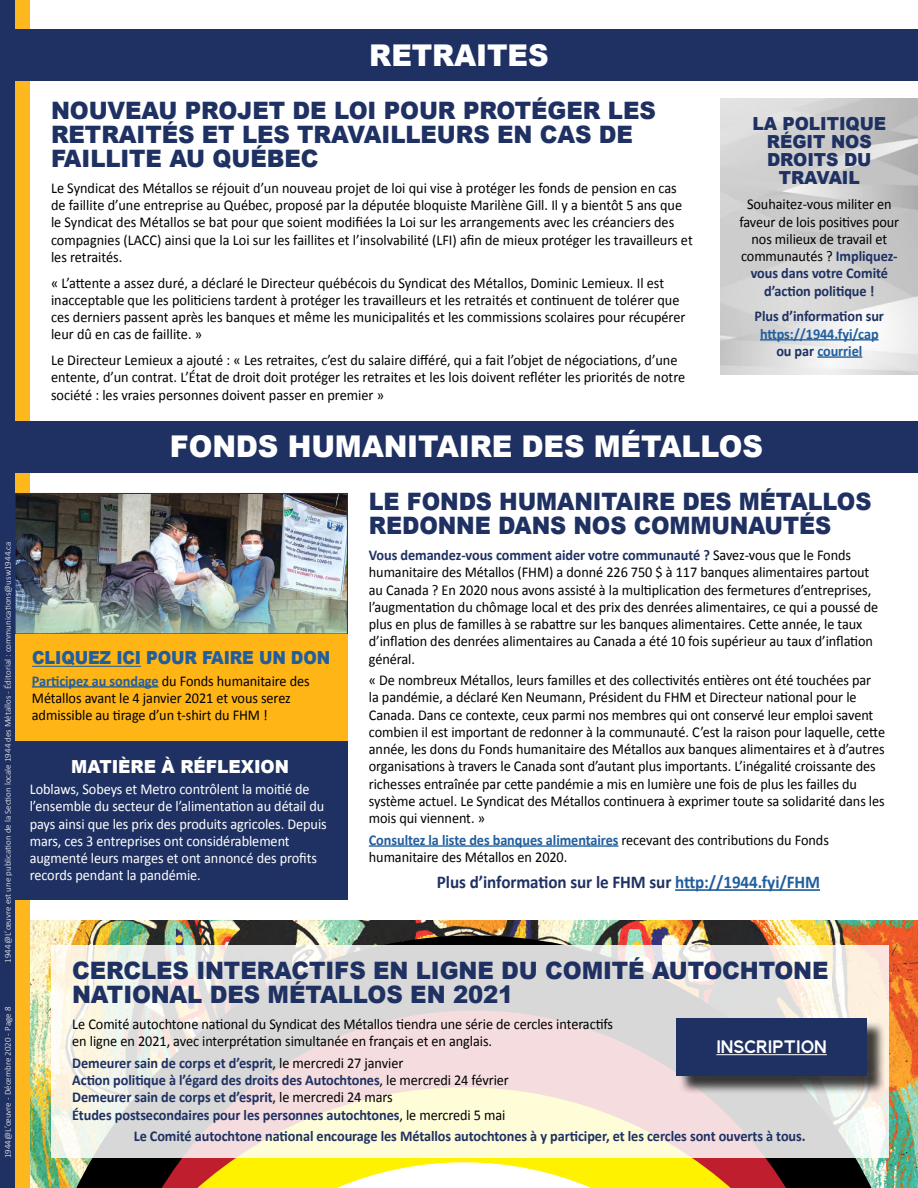
<style>
.page{position:relative;width:918px;height:1188px;background:#fff}
.page>*{position:absolute;margin:0;border:0;box-sizing:border-box;transform-origin:0 0}
.t1{font:900 30px "Arial";letter-spacing:-.005em;color:#fff;scale:.95 1}
.t2{font:900 24px/24px "Arial";letter-spacing:-.005em;color:#1f3162;scale:.95 1}
.t3{font:900 24px/24px "Arial";letter-spacing:-.005em;color:#1f3162;scale:.93 1}
.t4{font:700 18px "Calibri";letter-spacing:-.005em;color:#1f3162;scale:.95 1}
.t5{font:900 18px/18px "Arial";letter-spacing:-.005em;color:#1f3162;text-align:center;scale:.95 1}
.t6{font:900 18px "Arial";letter-spacing:-.01em;color:#215e9e;scale:.9 1}
.t7{font:900 18px "Arial";letter-spacing:-.005em;color:#fff;scale:.95 1}
.t8{font:700 18px "Elliot Sans";letter-spacing:-.005em;color:#fff;scale:.95 1}
.t9{font:15px/17.2px "Calibri";letter-spacing:-.005em;color:#000;scale:.95 1}
.t10{font:700 15px/17.2px "Calibri";letter-spacing:-.005em;color:#1f3162;scale:.95 1}
.t11{font:15px/17.2px "Calibri";letter-spacing:-.005em;color:#fff;scale:.95 1}
.t12{font:700 15px/17.2px "Calibri";letter-spacing:-.005em;color:#215e9e;text-align:center;scale:.95 1}
.t13{font:300 9px "Calibri";color:#fff}
.s1{font-weight:700;color:#1f3162}
.s2{color:#1f3162}
.s3{font-weight:700;color:#215e9e}
.s4{color:#215e9e}
.s5{font-weight:400;color:#000}
</style>
<div class="page">
<img style="left:30px;top:921px;width:888px;height:14px">
<hr style="left:369px;top:845px;width:249px;height:2px;background:#215e9e">
<hr style="left:675px;top:889px;width:145px;height:2px;background:#215e9e">
<div style="left:15px;top:0;width:15px;height:1188px;background:#ffb71e"></div>
<div style="left:0;top:0;width:15px;height:1188px;background:#1f3162"></div>
<div style="left:15px;top:421px;width:903px;height:51px;background:#1f3162"></div>
<img style="left:17px;top:495px;width:329px;height:137px">
<div style="left:15px;top:493px;width:333px;height:141px;border:1px solid #1f3162"></div>
<div style="left:15px;top:634px;width:333px;height:107px;background:#ffb515"></div>
<hr style="left:32px;top:666px;width:109px;height:1px;background:#215e9e">
<hr style="left:32px;top:686px;width:127px;height:2px;background:#215e9e">
<div style="left:0;top:30px;width:918px;height:51px;background:#1f3162"></div>
<hr style="left:760px;top:339px;width:119px;height:2px;background:#215e9e">
<hr style="left:817px;top:356px;width:45px;height:2px;background:#215e9e">
<img style="left:30px;top:935px;width:888px;height:253px">
<svg style="left:61px;top:1158px;width:806px;height:30px"></svg>
<svg style="left:51px;top:945px;width:837px;height:213px;background:#ebe4dd"></svg>
<div style="left:678px;top:1021px;width:208px;height:73px;background:#000;opacity:.75"></div>
<div style="left:676px;top:1018px;width:191px;height:58px;background:#1f3162"></div>
<hr style="left:716px;top:1054px;width:111px;height:1px;background:#fff">
<div style="left:15px;top:741px;width:333px;height:158px;background:#1f3162"></div>
<p class="t13" style="left:2px;top:963px;width:423px;rotate:-90deg">1944@L’œuvre est une publication de la Section locale 1944 des Métallos - Éditorial : communications@usw1944.ca</p>
<p class="t13" style="left:2px;top:1158px;width:153px;rotate:-90deg">1944@L’œuvre - Décembre 2020 - Page 8</p>
<h1 class="t1" style="left:369px;top:34px;width:190px">RETRAITES</h1>
<h2 class="t2" style="left:51px;top:98px;width:638px">NOUVEAU PROJET DE LOI POUR PROTÉGER LES<br>RETRAITÉS ET LES TRAVAILLEURS EN CAS DE<br>FAILLITE AU QUÉBEC</h2>
<p class="t9" style="left:51px;top:179px;width:677px">Le Syndicat des Métallos se réjouit d’un nouveau projet de loi qui vise à protéger les fonds de pension en cas de faillite d’une entreprise au Québec, proposé par la députée bloquiste Marilène Gill. Il y a bientôt 5 ans que le Syndicat des Métallos se bat pour que soient modifiées la Loi sur les arrangements avec les créanciers des compagnies (LACC) ainsi que la Loi sur les faillites et l’insolvabilité (LFI) afin de mieux protéger les travailleurs et les retraités.</p>
<p class="t9" style="left:51px;top:274px;width:669px">« L’attente a assez duré, a déclaré le Directeur québécois du Syndicat des Métallos, Dominic Lemieux. Il est inacceptable que les politiciens tardent à protéger les travailleurs et les retraités et continuent de tolérer que ces derniers passent après les banques et même les municipalités et les commissions scolaires pour récupérer leur dû en cas de faillite. »</p>
<p class="t9" style="left:51px;top:352px;width:669px">Le Directeur Lemieux a ajouté : « Les retraites, c’est du salaire différé, qui a fait l’objet de négociations, d’une entente, d’un contrat. L’État de droit doit protéger les retraites et les lois doivent refléter les priorités de notre société : les vraies personnes doivent passer en premier »</p>
<h1 class="t1" style="left:170px;top:425px;width:626px">FONDS HUMANITAIRE DES MÉTALLOS</h1>
<p class="t5" style="left:752px;top:114px;width:142px">LA POLITIQUE<br>RÉGIT NOS<br>DROITS DU<br>TRAVAIL</p>
<p class="t9" style="left:739px;top:196px;width:170px;text-align:center">Souhaitez-vous militer en faveur de lois positives pour nos milieux de travail et communautés ? <span class="s1">Impliquez&shy;vous dans votre Comité d’action politique !</span></p>
<p class="t10" style="left:755px;top:308px;width:138px">Plus d’information sur</p>
<p class="t12" style="left:760px;top:325px;width:126px">https://1944.fyi/cap <span class="s2">ou par</span> courriel</p>
<p class="t6" style="left:32px;top:645px;width:333px">CLIQUEZ ICI POUR FAIRE UN DON</p>
<p class="t9" style="left:32px;top:672px;width:294px"><span class="s3">Participez au sondage</span> du Fonds humanitaire des<br>Métallos avant le 4 janvier 2021 et vous serez admissible au tirage d’un t-shirt du FHM !</p>
<p class="t7" style="left:71px;top:753px;width:231px">MATIÈRE À RÉFLEXION</p>
<p class="t11" style="left:30px;top:781px;width:314px">Loblaws, Sobeys et Metro contrôlent la moitié de l’ensemble du secteur de l’alimentation au détail du pays ainsi que les prix des produits agricoles. Depuis mars, ces 3 entreprises ont considérablement augmenté leurs marges et ont annoncé des profits records pendant la pandémie.</p>
<h2 class="t3" style="left:369px;top:489px;width:542px">LE FONDS HUMANITAIRE DES MÉTALLOS<br>REDONNE DANS NOS COMMUNAUTÉS</h2>
<p class="t9" style="left:369px;top:547px;width:538px"><span class="s1">Vous demandez-vous comment aider votre communauté ?</span> Savez-vous que le Fonds humanitaire des Métallos (FHM) a donné 226 750 $ à 117 banques alimentaires partout au Canada ? En 2020 nous avons assisté à la multiplication des fermetures d’entreprises, l’augmentation du chômage local et des prix des denrées alimentaires, ce qui a poussé de plus en plus de familles à se rabattre sur les banques alimentaires. Cette année, le taux d’inflation des denrées alimentaires au Canada a été 10 fois supérieur au taux d’inflation général.</p>
<p class="t9" style="left:369px;top:672px;width:545px">« De nombreux Métallos, leurs familles et des collectivités entières ont été touchées par<br>la pandémie, a déclaré Ken Neumann, Président du FHM et Directeur national pour le Canada. Dans ce contexte, ceux parmi nos membres qui ont conservé leur emploi savent combien il est important de redonner à la communauté. C’est la raison pour laquelle, cette année, les dons du Fonds humanitaire des Métallos aux banques alimentaires et à d’autres organisations à travers le Canada sont d’autant plus importants. L’inégalité croissante des richesses entraînée par cette pandémie a mis en lumière une fois de plus les failles du système actuel. Le Syndicat des Métallos continuera à exprimer toute sa solidarité dans les mois qui viennent. »</p>
<p class="t9" style="left:369px;top:831px;width:486px"><span class="s3">Consultez la liste des banques alimentaires</span> recevant des contributions du Fonds humanitaire des Métallos en 2020.</p>
<p class="t4" style="left:437px;top:871px;width:405px">Plus d’information sur le FHM sur <span class="s4">http://1944.fyi/FHM</span></p>
<h2 class="t2" style="left:72px;top:958px;width:798px">CERCLES INTERACTIFS EN LIGNE DU COMITÉ AUTOCHTONE<br>NATIONAL DES MÉTALLOS EN 2021</h2>
<p class="t9" style="left:72px;top:1016px;width:571px">Le Comité autochtone national du Syndicat des Métallos tiendra une série de cercles interactifs en ligne en 2021, avec interprétation simultanée en français et en anglais.</p>
<p class="t10" style="left:72px;top:1054px;width:461px">Demeurer sain de corps et d’esprit<span class="s5">, le mercredi 27 janvier<br></span>Action politique à l’égard des droits des Autochtones<span class="s5">, le mercredi 24 février </span>Demeurer sain de corps et d’esprit<span class="s5">, le mercredi 24 mars<br></span>Études postsecondaires pour les personnes autochtones<span class="s5">, le mercredi 5 mai</span></p>
<p class="t10" style="left:134px;top:1128px;width:709px">Le Comité autochtone national encourage les Métallos autochtones à y participer, et les cercles sont ouverts à tous.</p>
<p class="t8" style="left:716px;top:1039px;width:118px">INSCRIPTION</p>
</div>
